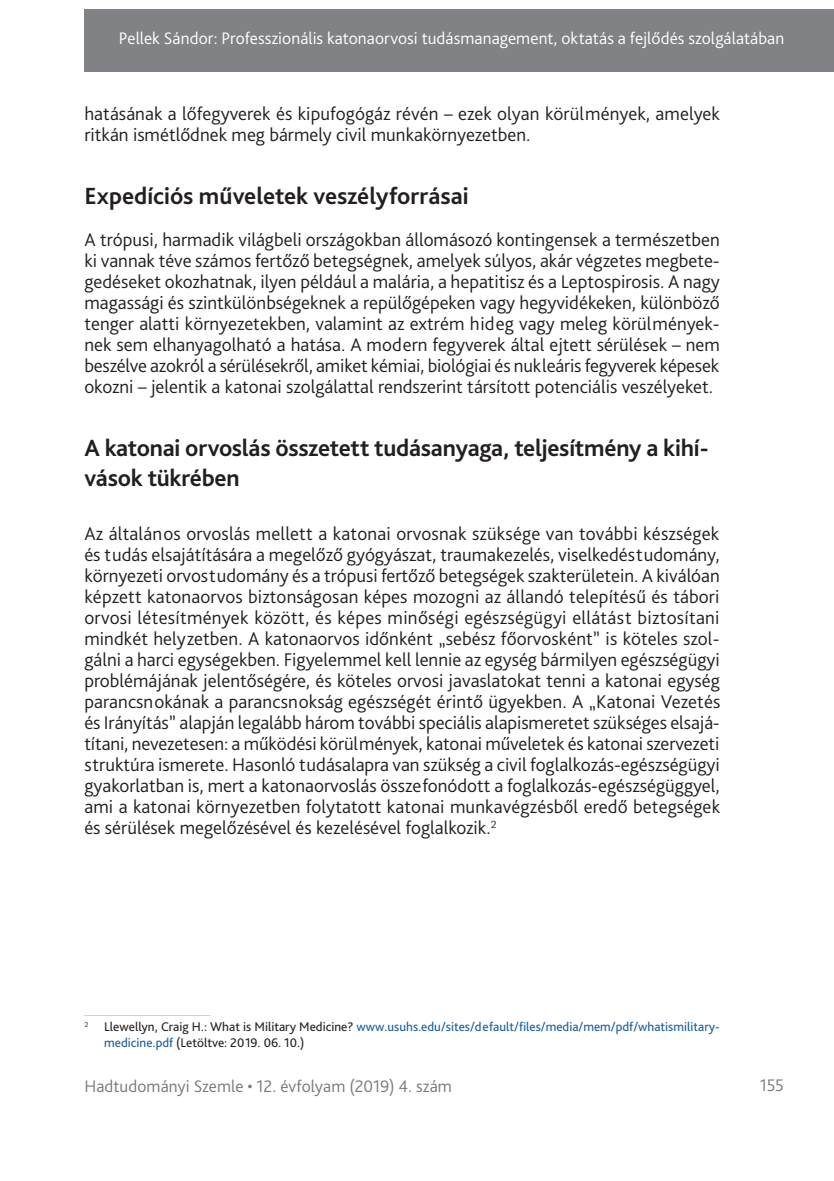
<style>
.page{position:relative;width:834px;height:1181px;background:#fff}
.page>*{position:absolute;margin:0;border:0;box-sizing:border-box;transform-origin:0 0}
._1_1__Head{font:700 24.5px/29.4px "Bliss Pro";letter-spacing:-.01em;color:#231f20}
._2__Body_copy_1st_pa{font:300 19.25px/21px "Bliss Pro";color:#231f20;text-align:justify}
.t1{font:300 17.5px "Bliss Pro";letter-spacing:-.005em;color:#fff}
.t2{font:300 17.5px "Bliss Pro";color:#767a7c}
.Lábjegyzet{font:13.12px/15.8px "Bliss Pro";color:#175d9e}
.s1{color:#231f20}
</style>
<div class="page">
<div style="left:84px;top:9px;width:749px;height:63px;background:#808285"></div>
<hr style="left:84px;top:1015px;width:126px;height:1px;background:#d1d2d4">
<p class="t1" style="left:119px;top:27px;width:667px">Pellek Sándor: Professzionális katonaorvosi tudásmanagement, oktatás a fejlődés szolgálatában</p>
<p class="_2__Body_copy_1st_pa" style="left:84px;top:103px;width:637px">hatásának a lőfegyverek és kipufogógáz révén – ezek olyan körülmények, amelyek ritkán ismétlődnek meg bármely civil munkakörnyezetben.</p>
<p class="_1_1__Head" style="left:84px;top:181px;width:386px">Expedíciós műveletek veszélyforrásai</p>
<p class="_2__Body_copy_1st_pa" style="left:84px;top:229px;width:637px">A trópusi, harmadik világbeli országokban állomásozó kontingensek a természetben ki vannak téve számos fertőző betegségnek, amelyek súlyos, akár végzetes megbete&shy;gedéseket okozhatnak, ilyen például a malária, a hepatitisz és a Leptospirosis. A nagy magassági és szintkülönbségeknek a repülőgépeken vagy hegyvidékeken, különböző tenger alatti környezetekben, valamint az extrém hideg vagy meleg körülmények&shy;nek sem elhanyagolható a hatása. A modern fegyverek által ejtett sérülések – nem beszélve azokról a sérülésekről, amiket kémiai, biológiai és nukleáris fegyverek képesek okozni – jelentik a katonai szolgálattal rendszerint társított potenciális veszélyeket.</p>
<p class="_1_1__Head" style="left:84px;top:433px;width:625px">A katonai orvoslás összetett tudásanyaga, teljesítmény a kihí&shy;vások tükrében</p>
<p class="_2__Body_copy_1st_pa" style="left:84px;top:523px;width:637px">Az általános orvoslás mellett a katonai orvosnak szüksége van további készségek és tudás elsajátítására a megelőző gyógyászat, traumakezelés, viselkedéstudomány, környezeti orvostudomány és a trópusi fertőző betegségek szakterületein. A kiválóan képzett katonaorvos biztonságosan képes mozogni az állandó telepítésű és tábori orvosi létesítmények között, és képes minőségi egészségügyi ellátást biztosítani mindkét helyzetben. A katonaorvos időnként „sebész főorvosként” is köteles szol&shy;gálni a harci egységekben. Figyelemmel kell lennie az egység bármilyen egészségügyi problémájának jelentőségére, és köteles orvosi javaslatokat tenni a katonai egység parancsnokának a parancsnokság egészségét érintő ügyekben. A „Katonai Vezetés és Irányítás” alapján legalább három további speciális alapismeretet szükséges elsajá&shy;títani, nevezetesen: a működési körülmények, katonai műveletek és katonai szervezeti struktúra ismerete. Hasonló tudásalapra van szükség a civil foglalkozás-egészségügyi gyakorlatban is, mert a katonaorvoslás összefonódott a foglalkozás-egészségüggyel, ami a katonai környezetben folytatott katonai munkavégzésből eredő betegségek és sérülések megelőzésével és kezelésével foglalkozik.<sup>2</sup></p>
<p class="Lábjegyzet" style="left:104px;top:1018px;width:617px;text-indent:-20px"><sup>2</sup> <span class="s1">Llewellyn, Craig H.: What is Military Medicine?</span> www.usuhs.edu/sites/default/files/media/mem/pdf/whatismilitary&shy;medicine.pdf <span class="s1">(Letöltve: 2019. 06. 10.)</span></p>
<p class="t2" style="left:84px;top:1075px;width:369px">Hadtudományi Szemle • 12. évfolyam (2019) 4. szám</p>
<p class="t2" style="left:759px;top:1074px;width:26px">155</p>
</div>
